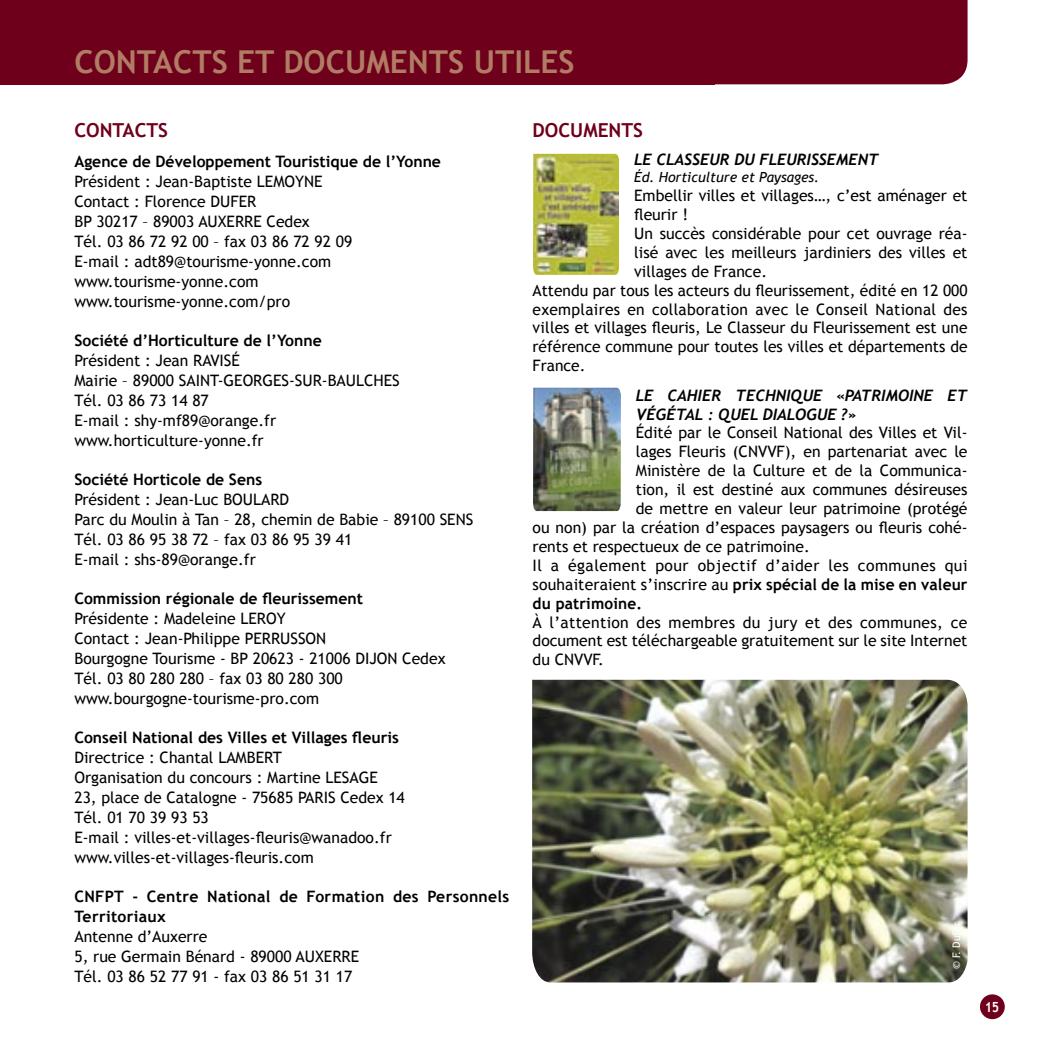
<style>
.page{position:relative;width:1042px;height:1042px;background:#fff}
.page>*{position:absolute;margin:0;border:0;box-sizing:border-box;transform-origin:0 0}
.t1{font:700 31.5px "Trebuchet MS";color:#b07c64}
.t2{font:700 19.25px "Trebuchet MS";color:#6e001c}
.t3{font:15.75px/20.1px "Trebuchet MS";color:#000}
.t4{font:700 15.75px "Trebuchet MS";color:#000}
.t5{font:italic 700 15.75px/18.9px "Trebuchet";color:#000}
.t6{font:700 15.75px/20.1px "Trebuchet MS";letter-spacing:.02em;color:#000}
.t7{font:15.75px "Trebuchet MS";letter-spacing:.02em;color:#000}
.t8{font:15.75px "Trebuchet MS";letter-spacing:.03em;color:#000}
.t9{font:italic 14px "Trebuchet MS";color:#000}
.t10{font:700 14px "Trebuchet MS";color:#fff;scale:.9 1}
.t11{font:10.5px "Trebuchet MS";color:#fff}
.s1{font-weight:400}
</style>
<div class="page">
<div style="left:0;top:0;width:967px;height:84px;background:#6e001c"></div>
<div style="left:980px;top:994px;width:25px;height:25px;background:#6e001c;border-radius:50%"></div>
<img style="left:532px;top:680px;width:435px;height:302px">
<img style="left:533px;top:388px;width:88px;height:123px">
<img style="left:533px;top:154px;width:86px;height:121px">
<h1 class="t1" style="left:74px;top:42px;width:502px">CONTACTS ET DOCUMENTS UTILES</h1>
<p class="t2" style="left:74px;top:118px;width:95px">CONTACTS</p>
<p class="t4" style="left:74px;top:151px;width:368px">Agence de Développement Touristique de l’Yonne</p>
<p class="t3" style="left:74px;top:171px;width:279px">Président : Jean-Baptiste LEMOYNE<br>Contact : Florence DUFER<br>BP 30217 – 89003 AUXERRE Cedex<br>Tél. 03 86 72 92 00 – fax 03 86 72 92 09<br>E-mail : adt89@tourisme-yonne.com www.tourisme-yonne.com www.tourisme-yonne.com/pro</p>
<p class="t4" style="left:74px;top:330px;width:249px">Société d’Horticulture de l’Yonne</p>
<p class="t3" style="left:74px;top:350px;width:327px">Président : Jean RAVISÉ<br>Mairie – 89000 SAINT-GEORGES-SUR-BAULCHES<br>Tél. 03 86 73 14 87<br>E-mail : shy-mf89@orange.fr www.horticulture-yonne.fr</p>
<p class="t4" style="left:74px;top:469px;width:189px">Société Horticole de Sens</p>
<p class="t3" style="left:74px;top:489px;width:400px">Président : Jean-Luc BOULARD<br>Parc du Moulin à Tan – 28, chemin de Babie – 89100 SENS Tél. 03 86 95 38 72 – fax 03 86 95 39 41<br>E-mail : shs-89@orange.fr</p>
<p class="t4" style="left:74px;top:588px;width:290px">Commission régionale de fleurissement</p>
<p class="t3" style="left:74px;top:608px;width:373px">Présidente : Madeleine LEROY<br>Contact : Jean-Philippe PERRUSSON<br>Bourgogne Tourisme - BP 20623 - 21006 DIJON Cedex Tél. 03 80 280 280 – fax 03 80 280 300 www.bourgogne-tourisme-pro.com</p>
<p class="t4" style="left:74px;top:727px;width:326px">Conseil National des Villes et Villages fleuris</p>
<p class="t3" style="left:74px;top:747px;width:332px">Directrice : Chantal LAMBERT<br>Organisation du concours : Martine LESAGE<br>23, place de Catalogne - 75685 PARIS Cedex 14<br>Tél. 01 70 39 93 53<br>E-mail : villes-et-villages-fleuris@wanadoo.fr www.villes-et-villages-fleuris.com</p>
<p class="t6" style="left:74px;top:886px;width:436px">CNFPT - Centre National de Formation des Personnels<br>Territoriaux</p>
<p class="t3" style="left:74px;top:927px;width:286px">Antenne d’Auxerre<br>5, rue Germain Bénard - 89000 AUXERRE<br>Tél. 03 86 52 77 91 - fax 03 86 51 31 17</p>
<p class="t2" style="left:532px;top:118px;width:112px">DOCUMENTS</p>
<p class="t5" style="left:634px;top:151px;width:246px">LE CLASSEUR DU FLEURISSEMENT</p>
<p class="t9" style="left:634px;top:169px;width:187px">Éd. Horticulture et Paysages.</p>
<p class="t3" style="left:634px;top:186px;width:335px">Embellir villes et villages…, c’est aménager et</p>
<p class="t3" style="left:634px;top:205px;width:55px">fleurir !</p>
<p class="t3" style="left:634px;top:223px;width:335px">Un succès considérable pour cet ouvrage réa-</p>
<p class="t3" style="left:634px;top:242px;width:335px">lisé avec les meilleurs jardiniers des villes et</p>
<p class="t3" style="left:634px;top:261px;width:134px">villages de France.</p>
<p class="t3" style="left:532px;top:280px;width:436px">Attendu par tous les acteurs du fleurissement, édité en 12 000</p>
<p class="t7" style="left:532px;top:300px;width:436px">exemplaires en collaboration avec le Conseil National des</p>
<p class="t3" style="left:532px;top:318px;width:436px">villes et villages fleuris, Le Classeur du Fleurissement est une</p>
<p class="t3" style="left:532px;top:337px;width:436px">référence commune pour toutes les villes et départements de</p>
<p class="t3" style="left:532px;top:356px;width:54px">France.</p>
<p class="t5" style="left:636px;top:386px;width:333px">LE CAHIER TECHNIQUE «PATRIMOINE ET<br>VÉGÉTAL : QUEL DIALOGUE ?»</p>
<p class="t3" style="left:636px;top:423px;width:333px">Édité par le Conseil National des Villes et Vil-</p>
<p class="t3" style="left:636px;top:442px;width:333px">lages Fleuris (CNVVF), en partenariat avec le</p>
<p class="t3" style="left:636px;top:461px;width:333px">Ministère de la Culture et de la Communica-</p>
<p class="t3" style="left:636px;top:480px;width:333px">tion, il est destiné aux communes désireuses</p>
<p class="t3" style="left:636px;top:499px;width:333px">de mettre en valeur leur patrimoine (protégé</p>
<p class="t3" style="left:532px;top:517px;width:436px">ou non) par la création d’espaces paysagers ou fleuris cohé-</p>
<p class="t3" style="left:532px;top:536px;width:279px">rents et respectueux de ce patrimoine.</p>
<p class="t8" style="left:532px;top:556px;width:436px">Il a également pour objectif d’aider les communes qui</p>
<p class="t4" style="left:532px;top:574px;width:436px"><span class="s1">souhaiteraient s’inscrire au</span> prix spécial de la mise en valeur</p>
<p class="t4" style="left:532px;top:593px;width:111px">du patrimoine.</p>
<p class="t3" style="left:532px;top:613px;width:436px;line-height:18.9px;text-align:justify">À l’attention des membres du jury et des communes, ce document est téléchargeable gratuitement sur le site Internet du CNVVF.</p>
<p class="t11" style="left:950px;top:969px;width:49px;rotate:-90deg">© F. Dufer</p>
<p class="t10" style="left:985px;top:998px;width:18px">15</p>
</div>
